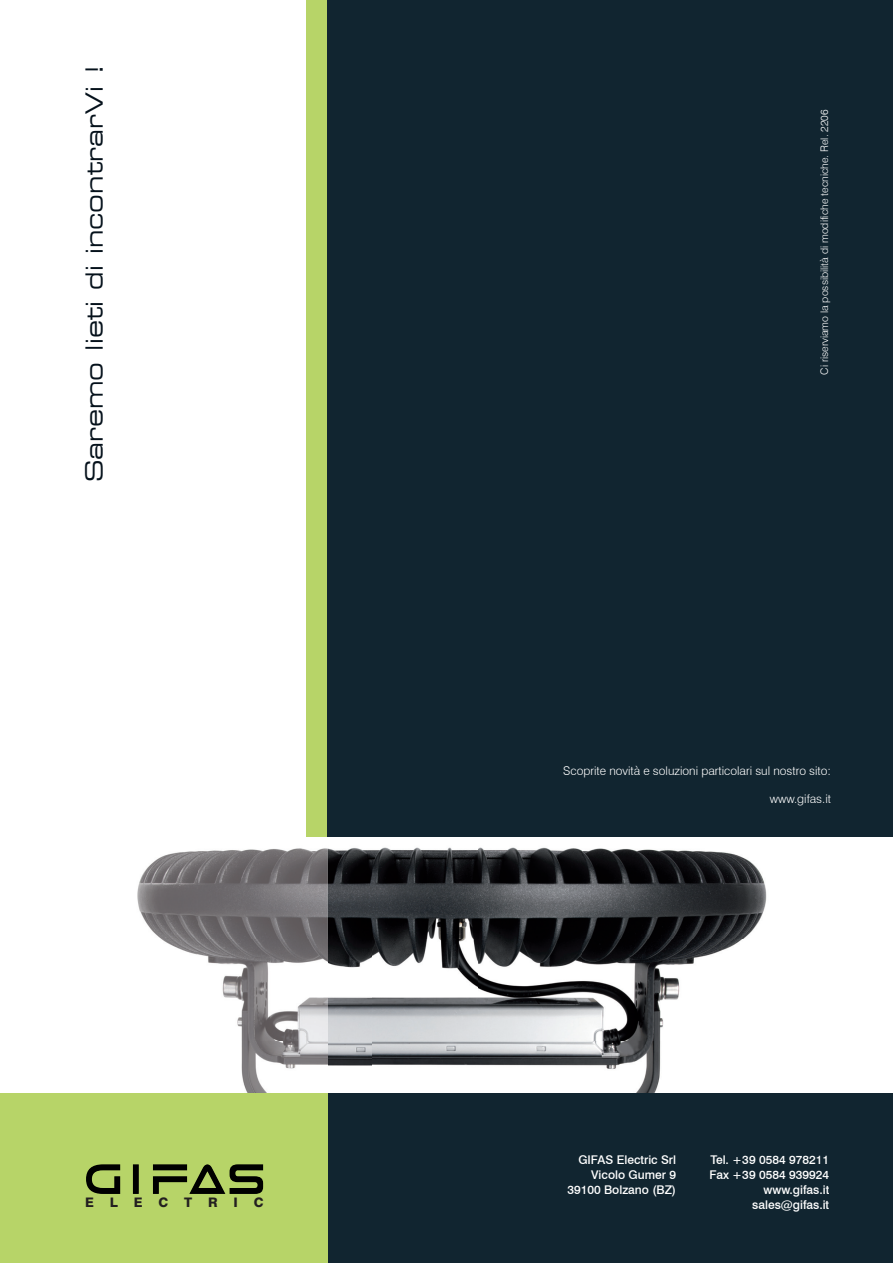
<style>
.page{position:relative;width:893px;height:1263px;background:#fff}
.page>*{position:absolute;margin:0;border:0;box-sizing:border-box;transform-origin:0 0}
.t1{font:expanded 23.55px "Square 721 BT";color:#05111b}
.t2{font:800 13.2px "Swiss 721 BT";letter-spacing:1.21em;color:#231f20}
.t3{font:500 12px/15px "Swiss 721 BT";color:#fff;text-align:right}
.t4{font:300 12px "Swiss 721 BT";color:#fff}
.t5{font:300 10.5px "Swiss 721 BT";color:#fff}
</style>
<div class="page">
<div style="left:306px;top:0;width:21px;height:1263px;background:#b7d468"></div>
<div style="left:327px;top:0;width:566px;height:1263px;background:#112530"></div>
<div style="left:0;top:1093px;width:327px;height:170px;background:#b7d468"></div>
<svg style="left:86px;top:1164px;width:34px;height:30px"></svg>
<svg style="left:153px;top:1164px;width:110px;height:30px"></svg>
<svg style="left:133px;top:1164px;width:6px;height:30px"></svg>
<hr style="left:134px;top:1165px;width:4px;height:28px;background:#000">
<div style="left:0;top:838px;width:893px;height:255px;background:#fff"></div>
<img style="left:327px;top:847px;width:440px;height:246px">
<img style="left:137px;top:848px;width:190px;height:245px">
<h1 class="t1" style="left:80px;top:482px;width:420px;rotate:-90deg">Saremo lieti di incontrarVi !</h1>
<p class="t2" style="left:85px;top:1194px;width:180px">ELECTRIC</p>
<p class="t5" style="left:818px;top:375px;width:267px;rotate:-90deg">Ci riserviamo la possibilità di modifiche tecniche. Rel. 2206</p>
<p class="t4" style="left:563px;top:763px;width:269px">Scoprite novità e soluzioni particolari sul nostro sito:</p>
<p class="t4" style="left:770px;top:792px;width:63px">www.gifas.it</p>
<p class="t3" style="left:567px;top:1152px;width:110px">GIFAS Electric Srl<br>Vicolo Gumer 9<br>39100 Bolzano (BZ)</p>
<p class="t3" style="left:710px;top:1152px;width:121px">Tel. +39 0584 978211<br>Fax +39 0584 939924 www.gifas.it sales@gifas.it</p>
</div>
